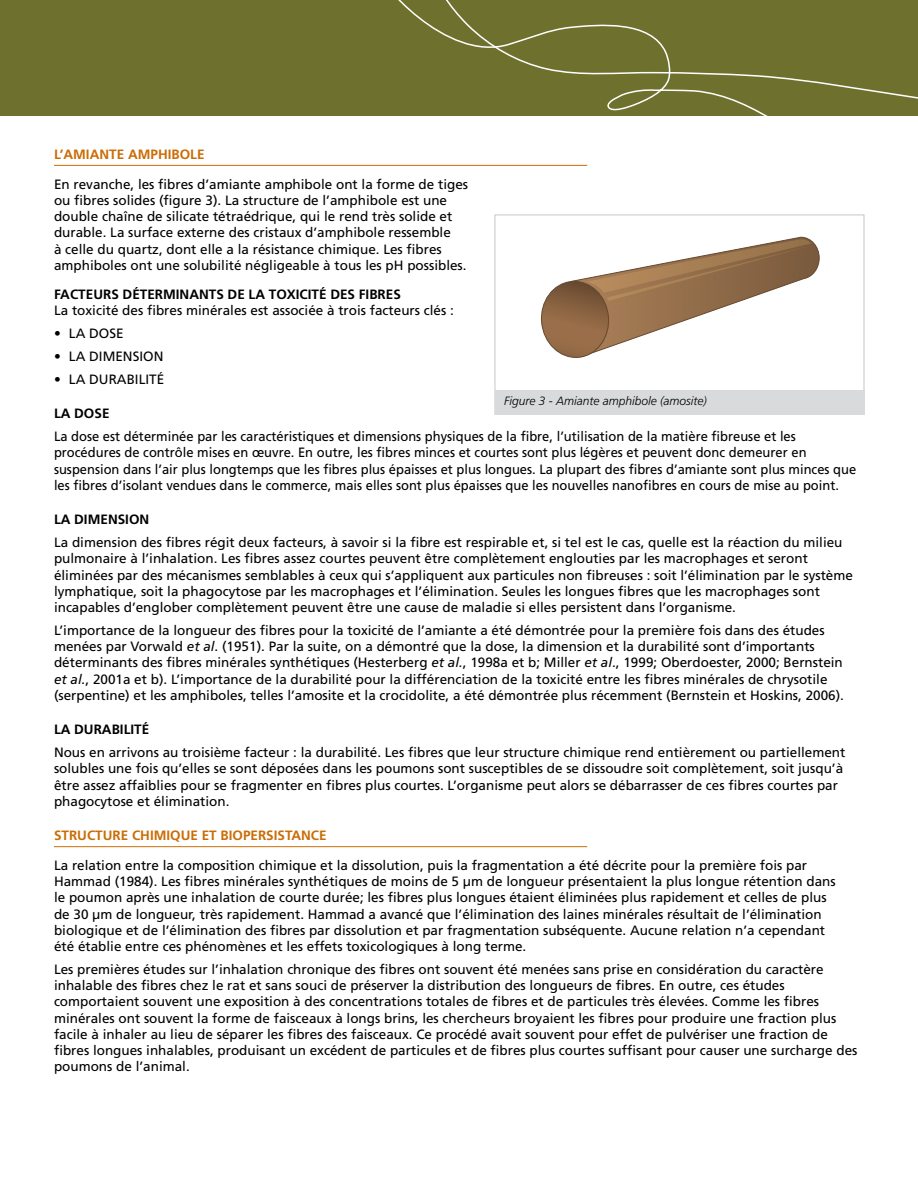
<style>
.page{position:relative;width:918px;height:1188px;background:#fff}
.page>*{position:absolute;margin:0;border:0;box-sizing:border-box;transform-origin:0 0}
.t1{font:13.5px/16.2px "Frutiger";color:#000}
.t2{font:13.5px/16.2px "Frutiger";color:#000;scale:.96 1}
.t3{font:700 13.5px "Frutiger";color:#000}
.t4{font:700 13.5px "Frutiger";color:#ca6d06}
.t5{font:italic 300 12px "Frutiger";color:#000}
.s1{font-style:italic}
</style>
<div class="page">
<hr style="left:54px;top:165px;width:533px;height:1px;background:#ca6d06">
<hr style="left:54px;top:846px;width:533px;height:1px;background:#ca6d06">
<div style="left:0;top:0;width:918px;height:116px;background:#6e712e"></div>
<svg style="left:372px;top:0;width:216px;height:166px"></svg>
<svg style="left:416px;top:0;width:502px;height:151px"></svg>
<svg style="left:540px;top:236px;width:280px;height:122px"></svg>
<div style="left:495px;top:215px;width:369px;height:200px;border:1px solid #c6c7c8"></div>
<div style="left:495px;top:390px;width:369px;height:24px;background:#d9dadb"></div>
<p class="t4" style="left:54px;top:146px;width:152px">L’AMIANTE AMPHIBOLE</p>
<p class="t1" style="left:54px;top:176px;width:416px">En revanche, les fibres d’amiante amphibole ont la forme de tiges ou fibres solides (figure 3). La structure de l’amphibole est une double chaîne de silicate tétraédrique, qui le rend très solide et durable. La surface externe des cristaux d’amphibole ressemble<br>à celle du quartz, dont elle a la résistance chimique. Les fibres amphiboles ont une solubilité négligeable à tous les pH possibles.</p>
<p class="t3" style="left:54px;top:286px;width:348px">FACTEURS DÉTERMINANTS DE LA TOXICITÉ DES FIBRES</p>
<p class="t1" style="left:54px;top:302px;width:401px">La toxicité des fibres minérales est associée à trois facteurs clés :</p>
<p class="t1" style="left:54px;top:325px;width:63px">• la dose</p>
<p class="t1" style="left:54px;top:348px;width:111px">• la dimension</p>
<p class="t1" style="left:54px;top:371px;width:112px">• la durabilité</p>
<p class="t3" style="left:54px;top:406px;width:57px">LA DOSE</p>
<p class="t2" style="left:54px;top:428px;width:837px">La dose est déterminée par les caractéristiques et dimensions physiques de la fibre, l’utilisation de la matière fibreuse et les procédures de contrôle mises en œuvre. En outre, les fibres minces et courtes sont plus légères et peuvent donc demeurer en suspension dans l’air plus longtemps que les fibres plus épaisses et plus longues. La plupart des fibres d’amiante sont plus minces que les fibres d’isolant vendues dans le commerce, mais elles sont plus épaisses que les nouvelles nanofibres en cours de mise au point.</p>
<p class="t3" style="left:54px;top:512px;width:97px">LA DIMENSION</p>
<p class="t1" style="left:54px;top:534px;width:801px">La dimension des fibres régit deux facteurs, à savoir si la fibre est respirable et, si tel est le cas, quelle est la réaction du milieu pulmonaire à l’inhalation. Les fibres assez courtes peuvent être complètement englouties par les macrophages et seront éliminées par des mécanismes semblables à ceux qui s’appliquent aux particules non fibreuses : soit l’élimination par le système lymphatique, soit la phagocytose par les macrophages et l’élimination. Seules les longues fibres que les macrophages sont incapables d’englober complètement peuvent être une cause de maladie si elles persistent dans l’organisme.</p>
<p class="t1" style="left:54px;top:622px;width:792px">L’importance de la longueur des fibres pour la toxicité de l’amiante a été démontrée pour la première fois dans des études menées par Vorwald <span class="s1">et al</span>. (1951). Par la suite, on a démontré que la dose, la dimension et la durabilité sont d’importants déterminants des fibres minérales synthétiques (Hesterberg <span class="s1">et al.</span>, 1998a et b; M iller <span class="s1">et al</span>., 1999; Oberdoester, 2000; Bernstein <span class="s1">et al.</span>, 2001a et b). L’importance de la durabilité pour la différenciation de la toxicité entre les fibres minérales de chrysotile (serpentine) et les amphiboles, telles l’amosite et la crocidolite, a été démontrée plus récemment (Bernstein et Hoskins, 2006).</p>
<p class="t3" style="left:54px;top:722px;width:97px">LA DURABILITÉ</p>
<p class="t1" style="left:54px;top:744px;width:793px">Nous en arrivons au troisième facteur : la durabilité. Les fibres que leur structure chimique rend entièrement ou partiellement solubles une fois qu’elles se sont déposées dans les poumons sont susceptibles de se dissoudre soit complètement, soit jusqu’à être assez affaiblies pour se fragmenter en fibres plus courtes. L’organisme peut alors se débarrasser de ces fibres courtes par phagocytose et élimination.</p>
<p class="t4" style="left:54px;top:828px;width:274px">STRUCTURE CHIMIQUE ET BIOPERSISTANCE</p>
<p class="t1" style="left:54px;top:857px;width:783px">La relation entre la composition chimique et la dissolution, puis la fragmentation a été décrite pour la première fois par Hammad (1984). Les fibres minérales synthétiques de moins de 5 μm de longueur présentaient la plus longue rétention dans le poumon après une inhalation de courte durée; les fibres plus longues étaient éliminées plus rapidement et celles de plus de 30 μm de longueur, très rapidement. Hammad a avancé que l’élimination des laines minérales résultait de l’élimination biologique et de l’élimination des fibres par dissolution et par fragmentation subséquente. Aucune relation n’a cependant été établie entre ces phénomènes et les effets toxicologiques à long terme.</p>
<p class="t1" style="left:54px;top:961px;width:805px">Les premières études sur l’inhalation chronique des fibres ont souvent été menées sans prise en considération du caractère inhalable des fibres chez le rat et sans souci de préserver la distribution des longueurs de fibres. En outre, ces études comportaient souvent une exposition à des concentrations totales de fibres et de particules très élevées. Comme les fibres minérales ont souvent la forme de faisceaux à longs brins, les chercheurs broyaient les fibres pour produire une fraction plus facile à inhaler au lieu de séparer les fibres des faisceaux. Ce procédé avait souvent pour effet de pulvériser une fraction de fibres longues inhalables, produisant un excédent de particules et de fibres plus courtes suffisant pour causer une surcharge des poumons de l’animal.</p>
<p class="t5" style="left:504px;top:394px;width:204px">Figure 3 - Amiante amphibole (amosite)</p>
</div>
